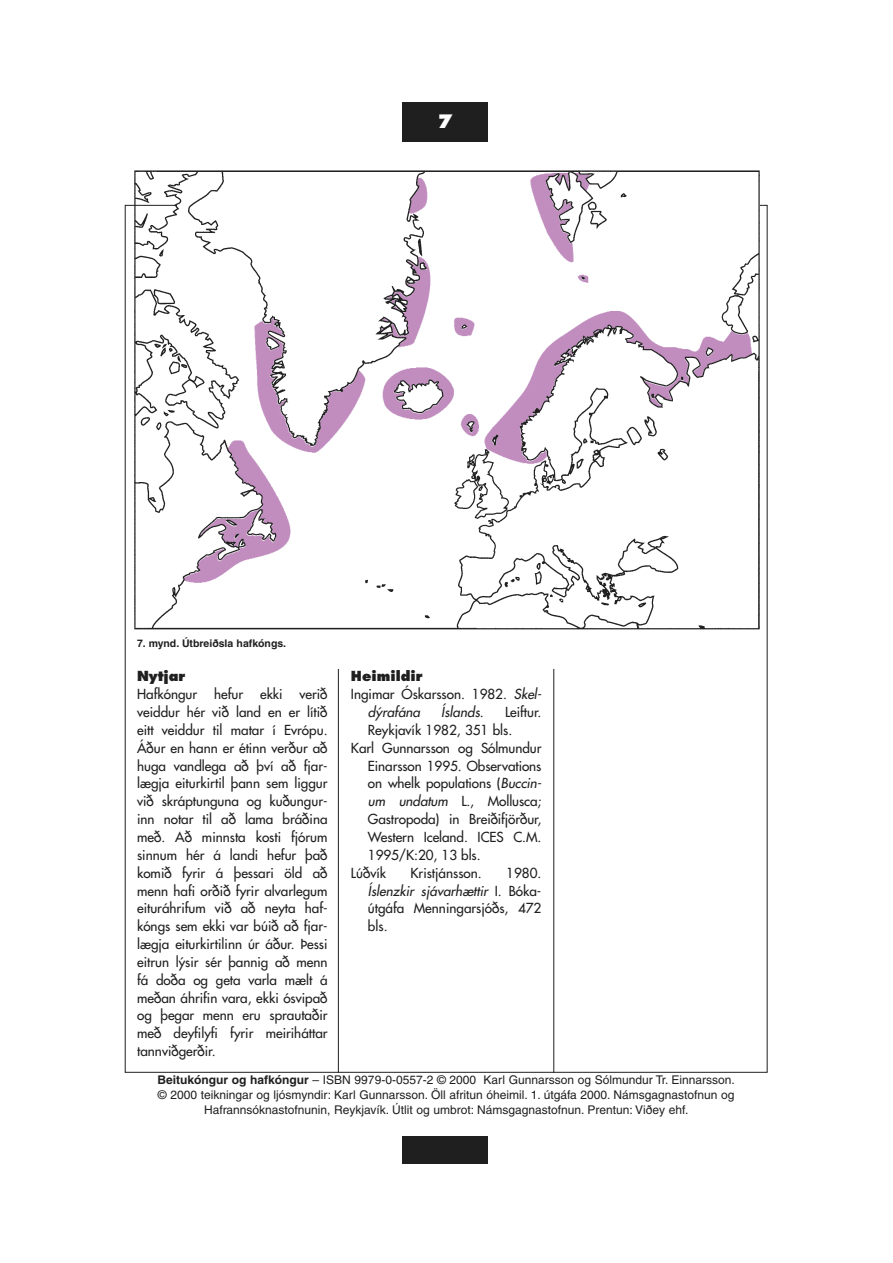
<style>
.page{position:relative;width:893px;height:1263px;background:#fff}
.page>*{position:absolute;margin:0;border:0;box-sizing:border-box;transform-origin:0 0}
.t1{font:800 18px "Futura";color:#fff}
.t2{font:13.5px/17.9px "Futura";color:#201f20;text-align:justify}
.t3{font:italic 13.5px "Futura";color:#201f20}
.t4{font:800 13.5px "Futura";color:#201f20}
.t5{font:12px/15px "Helvetica";color:#201f20;text-align:center}
.t6{font:700 10.5px "Helvetica";color:#201f20}
.s1{font-style:italic}
.s2{font-style:normal}
.s3{font-weight:700}
</style>
<div class="page">
<div style="left:403px;top:1137px;width:85px;height:27px;background:#201f20"></div>
<div style="left:403px;top:102px;width:85px;height:40px;background:#201f20"></div>
<hr style="left:338px;top:669px;width:1px;height:404px;background:#201f20">
<hr style="left:553px;top:669px;width:1px;height:404px;background:#201f20">
<img style="left:134px;top:170px;width:625px;height:460px">
<h1 class="t1" style="left:438px;top:114px;width:16px">7</h1>
<p class="t6" style="left:137px;top:639px;width:151px">7. mynd. Útbreiðsla hafkóngs.</p>
<p class="t4" style="left:137px;top:670px;width:50px">Nytjar</p>
<p class="t2" style="left:137px;top:686px;width:62px">Hafkóngur</p>
<p class="t2" style="left:214px;top:686px;width:31px">hefur</p>
<p class="t2" style="left:260px;top:686px;width:24px">ekki</p>
<p class="t2" style="left:137px;top:686px;width:192px;text-indent:162px">verið veiddur hér við land en er lítið eitt veiddur til matar í Evrópu.<br>Áður en hann er étinn verður að huga vandlega að því að fjar&shy;lægja eiturkirtil þann sem liggur við skráptunguna og kuðungur&shy;inn notar til að lama bráðina með. Að minnsta kosti fjórum sinnum hér á landi hefur það komið fyrir á þessari öld að menn hafi orðið fyrir alvarlegum eituráhrifum við að neyta haf&shy;kóngs sem ekki var búið að fjar&shy;lægja eiturkirtilinn úr áður. Þessi eitrun lýsir sér þannig að menn fá doða og geta varla mælt á meðan áhrifin vara, ekki ósvipað og þegar menn eru sprautaðir með deyfilyfi fyrir meiriháttar tannviðgerðir.</p>
<p class="t4" style="left:351px;top:670px;width:73px">Heimildir</p>
<p class="t2" style="left:351px;top:686px;width:192px">Ingimar Óskarsson. 1982. <span class="s1">Skel-</span></p>
<p class="t3" style="left:368px;top:705px;width:54px">dýrafána</p>
<p class="t3" style="left:441px;top:705px;width:44px">Íslands<span class="s2">.</span></p>
<p class="t2" style="left:505px;top:704px;width:38px">Leiftur.</p>
<p class="t2" style="left:368px;top:722px;width:146px">Reykjavík 1982, 351 bls.</p>
<p class="t2" style="left:351px;top:740px;width:192px">Karl Gunnarsson og Sólmundur</p>
<p class="t2" style="left:368px;top:758px;width:175px">Einarsson 1995. Observations</p>
<p class="t2" style="left:368px;top:775px;width:175px">on whelk populations (<span class="s1">Buccin-</span></p>
<p class="t2" style="left:368px;top:793px;width:175px"><span class="s1">um undatum</span> L., Mollusca;</p>
<p class="t2" style="left:368px;top:811px;width:175px">Gastropoda) in Breiðifjörður,</p>
<p class="t2" style="left:368px;top:829px;width:175px">Western Iceland. ICES C.M.</p>
<p class="t2" style="left:368px;top:847px;width:114px">1995/K:20, 13 bls.</p>
<p class="t2" style="left:351px;top:865px;width:37px">Lúðvík</p>
<p class="t2" style="left:410px;top:865px;width:73px">Kristjánsson.</p>
<p class="t2" style="left:368px;top:865px;width:175px;text-indent:138px">1980.<br><span class="s1">Íslenzkir sjávarhættir</span> I. Bóka&shy;útgáfa Menningarsjóðs, 472 bls.</p>
<p class="t5" style="left:157px;top:1073px;width:578px"><span class="s3">Beitukóngur og hafkóngur</span> – ISBN 9979-0-0557-2 © 2000 Karl Gunnarsson og Sólmundur Tr. Einnarsson. © 2000 teikningar og ljósmyndir: Karl Gunnarsson. Öll afritun óheimil. 1. útgáfa 2000. Námsgagnastofnun og<br>Hafrannsóknastofnunin, Reykjavík. Útlit og umbrot: Námsgagnastofnun. Prentun: Viðey ehf.</p>
</div>
